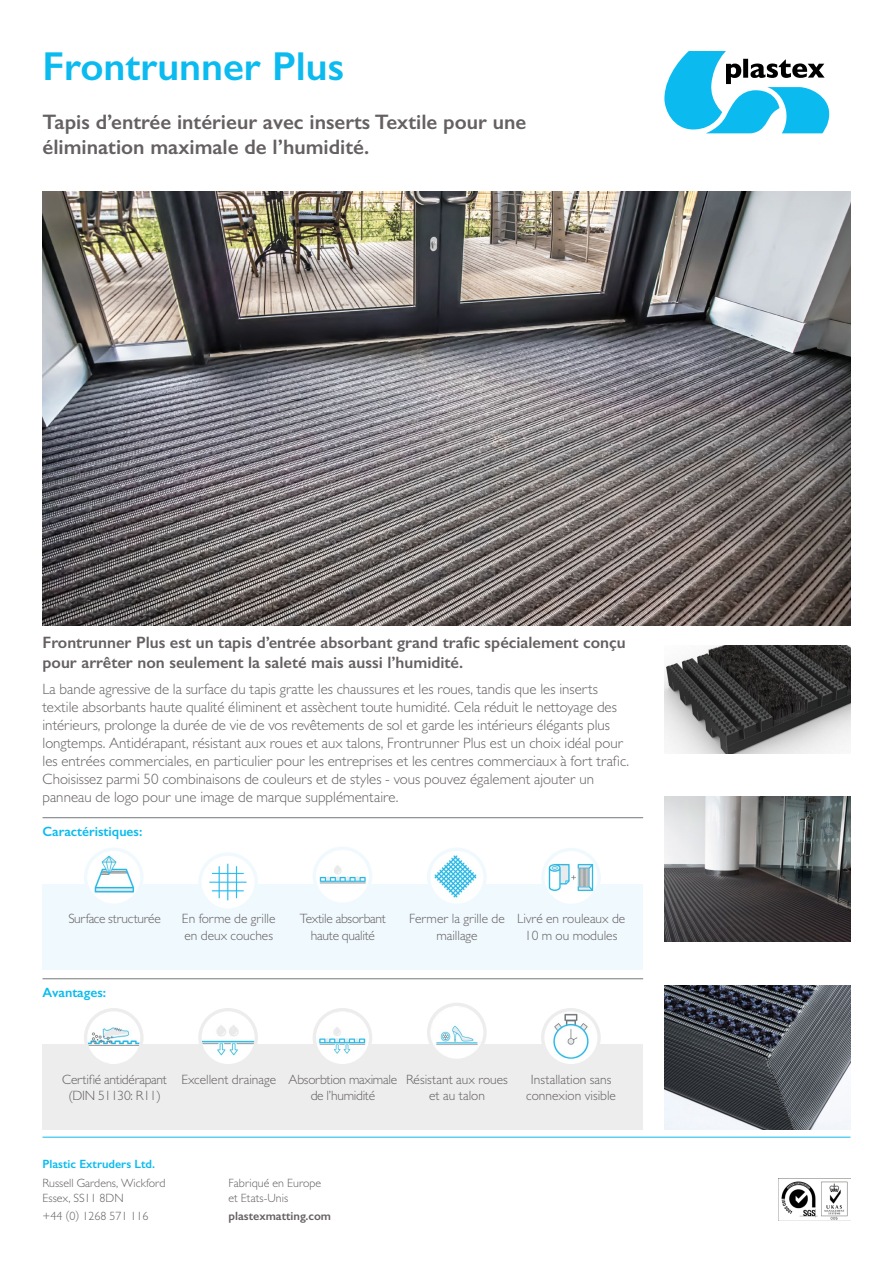
<style>
.page{position:relative;width:893px;height:1263px;background:#fff}
.page>*{position:absolute;margin:0;border:0;box-sizing:border-box;transform-origin:0 0}
.t1{font:600 40.5px "Gill Sans";color:#0bbbef}
.t2{font:600 21px/25.2px "Gill Sans";color:#656062}
.t3{font:600 16.5px/19.8px "Gill Sans";color:#656062}
.t4{font:300 15px/18px "Gill Sans";color:#656062}
.t5{font:300 13.5px/16.2px "Gill Sans";color:#656062;text-align:center}
.t6{font:300 13.5px/16.2px "Gill Sans";letter-spacing:-.02em;color:#656062;text-align:center}
.t7{font:600 13.5px "Gill Sans";color:#0bbbef}
.t8{font:300 12px/14.4px "Gill Sans";color:#656062}
.t9{font:600 12px "Gill Sans";color:#0bbbef}
.t10{font:600 12px "Gill Sans";color:#656062}
</style>
<div class="page">
<img style="left:43px;top:191px;width:807px;height:434px">
<img style="left:664px;top:645px;width:186px;height:108px">
<hr style="left:43px;top:1137px;width:807px;height:1px;background:#0bbbef">
<img style="left:664px;top:797px;width:186px;height:145px">
<img style="left:664px;top:985px;width:186px;height:145px">
<svg style="left:664px;top:51px;width:165px;height:82px"></svg>
<img style="left:781px;top:1181px;width:67px;height:39px">
<div style="left:43px;top:1045px;width:600px;height:85px;background:#ededed"></div>
<div style="left:86px;top:1010px;width:56px;height:56px;background:#ededed;border-radius:50%"></div>
<img style="left:87px;top:1011px;width:53px;height:53px;border-radius:26px">
<div style="left:84px;top:1008px;width:60px;height:59px;border:3px solid #ededed;border-radius:50%"></div>
<div style="left:200px;top:1010px;width:56px;height:56px;background:#ededed;border-radius:50%"></div>
<img style="left:202px;top:1011px;width:53px;height:53px;border-radius:26px">
<div style="left:198px;top:1008px;width:60px;height:59px;border:3px solid #ededed;border-radius:50%"></div>
<div style="left:314px;top:1010px;width:57px;height:56px;background:#ededed;border-radius:50%"></div>
<img style="left:316px;top:1011px;width:53px;height:53px;border-radius:26px">
<div style="left:313px;top:1008px;width:59px;height:59px;border:3px solid #ededed;border-radius:50%"></div>
<div style="left:429px;top:1004px;width:56px;height:56px;background:#ededed;border-radius:50%"></div>
<img style="left:430px;top:1006px;width:53px;height:53px;border-radius:26px">
<div style="left:427px;top:1003px;width:60px;height:59px;border:3px solid #ededed;border-radius:50%"></div>
<div style="left:543px;top:1010px;width:56px;height:56px;background:#ededed;border-radius:50%"></div>
<img style="left:544px;top:1011px;width:53px;height:53px;border-radius:26px">
<div style="left:541px;top:1008px;width:60px;height:59px;border:3px solid #ededed;border-radius:50%"></div>
<div style="left:43px;top:884px;width:600px;height:85px;background:#f0f9fe"></div>
<div style="left:86px;top:849px;width:56px;height:56px;background:#f0f9fe;border-radius:50%"></div>
<img style="left:87px;top:851px;width:53px;height:53px;border-radius:26px">
<div style="left:84px;top:847px;width:60px;height:60px;border:3px solid #f0f9fe;border-radius:50%"></div>
<div style="left:200px;top:854px;width:56px;height:56px;background:#f0f9fe;border-radius:50%"></div>
<img style="left:202px;top:856px;width:53px;height:52px;border-radius:26px">
<div style="left:198px;top:852px;width:60px;height:60px;border:3px solid #f0f9fe;border-radius:50%"></div>
<div style="left:314px;top:848px;width:57px;height:56px;background:#f0f9fe;border-radius:50%"></div>
<img style="left:316px;top:850px;width:53px;height:52px;border-radius:26px">
<div style="left:313px;top:846px;width:59px;height:60px;border:3px solid #f0f9fe;border-radius:50%"></div>
<div style="left:429px;top:849px;width:56px;height:56px;background:#f0f9fe;border-radius:50%"></div>
<img style="left:430px;top:851px;width:53px;height:53px;border-radius:26px">
<div style="left:427px;top:847px;width:60px;height:60px;border:3px solid #f0f9fe;border-radius:50%"></div>
<hr style="left:43px;top:817px;width:600px;height:1px;background:#72787a">
<hr style="left:43px;top:978px;width:600px;height:1px;background:#72787a">
<div style="left:543px;top:849px;width:56px;height:56px;background:#f0f9fe;border-radius:50%"></div>
<img style="left:544px;top:851px;width:54px;height:53px;border-radius:26px">
<div style="left:541px;top:848px;width:60px;height:59px;border:3px solid #f0f9fe;border-radius:50%"></div>
<h1 class="t1" style="left:43px;top:42px;width:303px">Frontrunner Plus</h1>
<h2 class="t2" style="left:43px;top:109px;width:485px">Tapis d’entrée intérieur avec inserts Textile pour une élimination maximale de l’humidité.</h2>
<p class="t3" style="left:43px;top:632px;width:585px">Frontrunner Plus est un tapis d’entrée absorbant grand trafic spécialement conçu pour arrêter non seulement la saleté mais aussi l’humidité.</p>
<p class="t4" style="left:43px;top:680px;width:588px">La bande agressive de la surface du tapis gratte les chaussures et les roues, tandis que les inserts textile absorbants haute qualité éliminent et assèchent toute humidité. Cela réduit le nettoyage des intérieurs, prolonge la durée de vie de vos revêtements de sol et garde les intérieurs élégants plus longtemps. Antidérapant, résistant aux roues et aux talons, Frontrunner Plus est un choix idéal pour les entrées commerciales, en particulier pour les entreprises et les centres commerciaux à fort trafic.<br>Choisissez parmi 50 combinaisons de couleurs et de styles - vous pouvez également ajouter un panneau de logo pour une image de marque supplémentaire.</p>
<p class="t7" style="left:43px;top:823px;width:101px">Caractéristiques:</p>
<p class="t6" style="left:68px;top:910px;width:94px">Surface structurée</p>
<p class="t5" style="left:182px;top:910px;width:95px;text-align:left">En forme de grille en deux couches</p>
<p class="t6" style="left:300px;top:910px;width:88px">Textile absorbant haute qualité</p>
<p class="t5" style="left:409px;top:910px;width:97px">Fermer la grille de maillage</p>
<p class="t5" style="left:517px;top:910px;width:110px">Livré en rouleaux de<br>10 m ou modules</p>
<p class="t7" style="left:43px;top:984px;width:65px">Avantages:</p>
<p class="t6" style="left:62px;top:1071px;width:106px">Certifié antidérapant (DIN 51130: R11)</p>
<p class="t6" style="left:311px;top:1071px;width:88px;text-align:left;text-indent:-129px">Excellent drainage Absorbtion maximale de l’humidité</p>
<p class="t5" style="left:406px;top:1071px;width:103px">Résistant aux roues et au talon</p>
<p class="t5" style="left:526px;top:1071px;width:91px">Installation sans connexion visible</p>
<p class="t9" style="left:43px;top:1156px;width:114px">Plastic Extruders Ltd.</p>
<p class="t8" style="left:43px;top:1176px;width:124px">Russell Gardens, Wickford<br>Essex, SS11 8DN</p>
<p class="t8" style="left:43px;top:1209px;width:107px">+44 (0) 1268 571 116</p>
<p class="t8" style="left:229px;top:1176px;width:94px">Fabriqué en Europe et Etats-Unis</p>
<p class="t10" style="left:229px;top:1209px;width:104px">plastexmatting.com</p>
</div>
